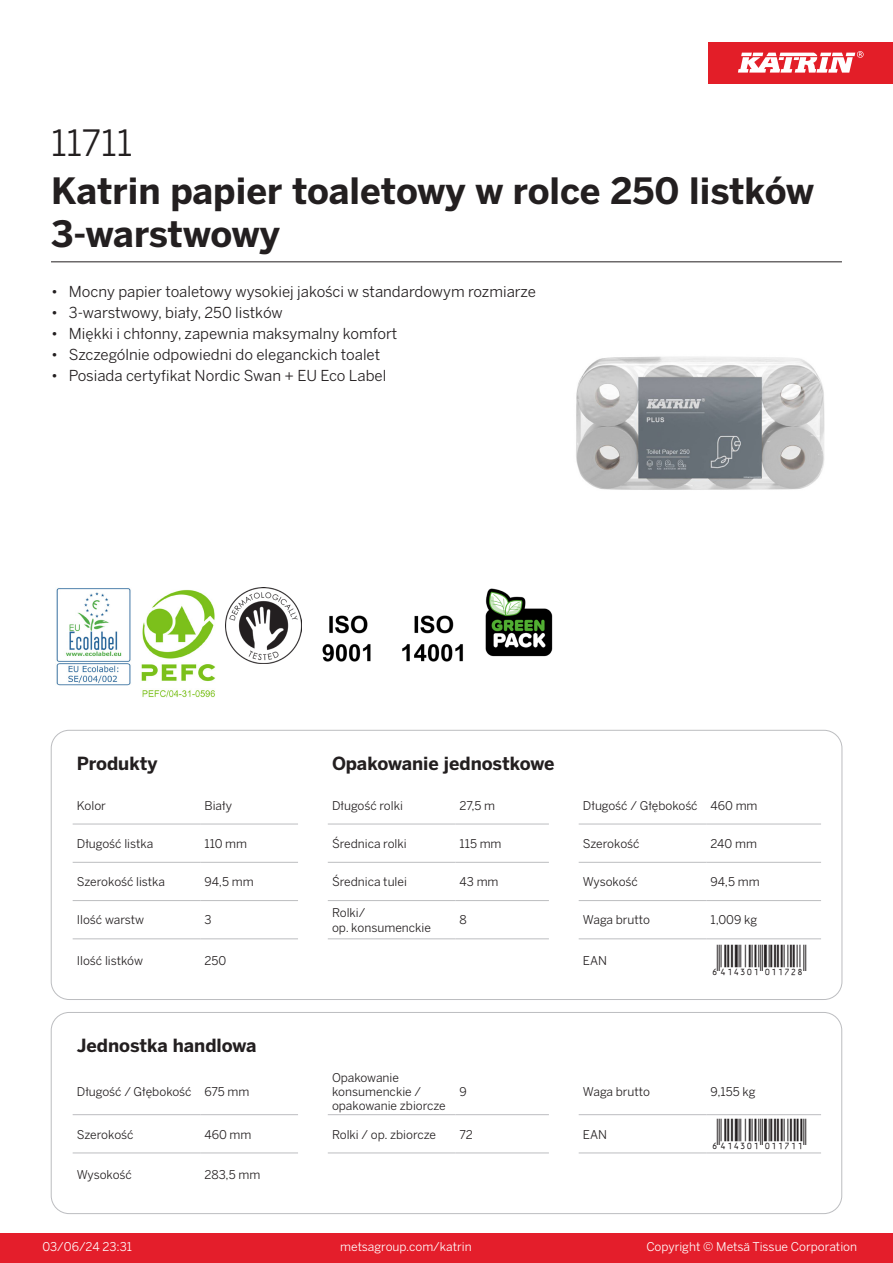
<style>
.page{position:relative;width:893px;height:1263px;background:#fff}
.page>*{position:absolute;margin:0;border:0;box-sizing:border-box;transform-origin:0 0}
.Product_Name{font:700 36px/43.2px "Benton Sans";color:#231f20}
.External_material_co{font:36px "Benton Sans";color:#231f20}
.T_EAN{font:30px "Viisas EAN Matala";color:#231f20}
.T_TableHeader{font:700 18px "Benton Sans";color:#231f20}
.MarketingBullets{font:15px "Benton Sans";color:#231f20}
.T_TableBody{font:12px/14.4px "Benton Sans";color:#231f20}
.t1{font:12px "Benton Sans";color:#fff}
</style>
<div class="page">
<div style="left:0;top:1233px;width:893px;height:30px;background:#e41e2b"></div>
<div style="left:708px;top:43px;width:185px;height:41px;background:#e31e28"></div>
<svg style="left:738px;top:51px;width:126px;height:22px"></svg>
<hr style="left:73px;top:824px;width:127px;height:1px;background:#bcbdc0">
<hr style="left:200px;top:824px;width:98px;height:1px;background:#bcbdc0">
<hr style="left:328px;top:824px;width:127px;height:1px;background:#bcbdc0">
<hr style="left:455px;top:824px;width:94px;height:1px;background:#bcbdc0">
<hr style="left:579px;top:824px;width:127px;height:1px;background:#bcbdc0">
<hr style="left:706px;top:824px;width:115px;height:1px;background:#bcbdc0">
<hr style="left:73px;top:862px;width:127px;height:1px;background:#bcbdc0">
<hr style="left:200px;top:862px;width:98px;height:1px;background:#bcbdc0">
<hr style="left:328px;top:862px;width:127px;height:1px;background:#bcbdc0">
<hr style="left:455px;top:862px;width:94px;height:1px;background:#bcbdc0">
<hr style="left:579px;top:862px;width:127px;height:1px;background:#bcbdc0">
<hr style="left:706px;top:862px;width:115px;height:1px;background:#bcbdc0">
<hr style="left:73px;top:900px;width:127px;height:1px;background:#bcbdc0">
<hr style="left:200px;top:900px;width:98px;height:1px;background:#bcbdc0">
<hr style="left:328px;top:900px;width:127px;height:1px;background:#bcbdc0">
<hr style="left:455px;top:900px;width:94px;height:1px;background:#bcbdc0">
<hr style="left:579px;top:900px;width:127px;height:1px;background:#bcbdc0">
<hr style="left:706px;top:900px;width:115px;height:1px;background:#bcbdc0">
<hr style="left:73px;top:938px;width:127px;height:1px;background:#bcbdc0">
<hr style="left:200px;top:938px;width:98px;height:1px;background:#bcbdc0">
<hr style="left:328px;top:938px;width:127px;height:1px;background:#bcbdc0">
<hr style="left:455px;top:938px;width:94px;height:1px;background:#bcbdc0">
<hr style="left:579px;top:938px;width:127px;height:1px;background:#bcbdc0">
<hr style="left:706px;top:938px;width:115px;height:1px;background:#bcbdc0">
<hr style="left:73px;top:1114px;width:127px;height:1px;background:#bcbdc0">
<hr style="left:200px;top:1114px;width:98px;height:1px;background:#bcbdc0">
<hr style="left:328px;top:1114px;width:127px;height:1px;background:#bcbdc0">
<hr style="left:455px;top:1114px;width:94px;height:1px;background:#bcbdc0">
<hr style="left:579px;top:1114px;width:127px;height:1px;background:#bcbdc0">
<hr style="left:706px;top:1114px;width:115px;height:1px;background:#bcbdc0">
<hr style="left:73px;top:1153px;width:127px;height:1px;background:#bcbdc0">
<hr style="left:200px;top:1153px;width:98px;height:1px;background:#bcbdc0">
<hr style="left:328px;top:1153px;width:127px;height:1px;background:#bcbdc0">
<hr style="left:455px;top:1153px;width:94px;height:1px;background:#bcbdc0">
<hr style="left:579px;top:1153px;width:127px;height:1px;background:#bcbdc0">
<hr style="left:706px;top:1153px;width:115px;height:1px;background:#bcbdc0">
<div style="left:51px;top:1012px;width:791px;height:202px;border:1px solid #bcbdc0;border-radius:18px"></div>
<img style="left:576px;top:356px;width:249px;height:134px">
<img style="left:56px;top:588px;width:75px;height:98px">
<img style="left:141px;top:589px;width:75px;height:109px">
<img style="left:225px;top:587px;width:77px;height:77px">
<img style="left:322px;top:615px;width:49px;height:47px">
<img style="left:402px;top:615px;width:61px;height:47px">
<img style="left:485px;top:588px;width:68px;height:69px">
<hr style="left:51px;top:261px;width:791px;height:1px;background:#231f20">
<p class="External_material_co" style="left:51px;top:121px;width:83px">11711</p>
<p class="Product_Name" style="left:51px;top:170px;width:764px">Katrin papier toaletowy w rolce 250 listków<br>3-warstwowy</p>
<p class="MarketingBullets" style="left:51px;top:282px;width:486px">• Mocny papier toaletowy wysokiej jakości w standardowym rozmiarze</p>
<p class="MarketingBullets" style="left:51px;top:303px;width:233px">• 3-warstwowy, biały, 250 listków</p>
<p class="MarketingBullets" style="left:51px;top:324px;width:348px">• Miękki i chłonny, zapewnia maksymalny komfort</p>
<p class="MarketingBullets" style="left:51px;top:345px;width:331px">• Szczególnie odpowiedni do eleganckich toalet</p>
<p class="MarketingBullets" style="left:51px;top:366px;width:337px">• Posiada certyfikat Nordic Swan + EU Eco Label</p>
<p class="T_TableHeader" style="left:77px;top:752px;width:82px">Produkty</p>
<p class="T_TableHeader" style="left:332px;top:752px;width:224px">Opakowanie jednostkowe</p>
<p class="T_TableBody" style="left:77px;top:798px;width:31px">Kolor</p>
<p class="T_TableBody" style="left:204px;top:798px;width:29px">Biały</p>
<p class="T_TableBody" style="left:332px;top:798px;width:72px">Długość rolki</p>
<p class="T_TableBody" style="left:460px;top:798px;width:37px">27,5 m</p>
<p class="T_TableBody" style="left:583px;top:798px;width:116px">Długość / Głębokość</p>
<p class="T_TableBody" style="left:710px;top:798px;width:49px">460 mm</p>
<p class="T_TableBody" style="left:77px;top:836px;width:78px">Długość listka</p>
<p class="T_TableBody" style="left:204px;top:836px;width:44px">110 mm</p>
<p class="T_TableBody" style="left:332px;top:836px;width:76px">Średnica rolki</p>
<p class="T_TableBody" style="left:460px;top:836px;width:43px">115 mm</p>
<p class="T_TableBody" style="left:583px;top:836px;width:58px">Szerokość</p>
<p class="T_TableBody" style="left:710px;top:836px;width:48px">240 mm</p>
<p class="T_TableBody" style="left:77px;top:875px;width:90px">Szerokość listka</p>
<p class="T_TableBody" style="left:204px;top:875px;width:51px">94,5 mm</p>
<p class="T_TableBody" style="left:332px;top:875px;width:76px">Średnica tulei</p>
<p class="T_TableBody" style="left:460px;top:875px;width:40px">43 mm</p>
<p class="T_TableBody" style="left:583px;top:875px;width:56px">Wysokość</p>
<p class="T_TableBody" style="left:710px;top:875px;width:51px">94,5 mm</p>
<p class="T_TableBody" style="left:77px;top:913px;width:69px">Ilość warstw</p>
<p class="T_TableBody" style="left:204px;top:913px;width:9px">3</p>
<p class="T_TableBody" style="left:332px;top:906px;width:35px">Rolki/</p>
<p class="T_TableBody" style="left:332px;top:920px;width:100px">op. konsumenckie</p>
<p class="T_TableBody" style="left:460px;top:913px;width:9px">8</p>
<p class="T_TableBody" style="left:583px;top:913px;width:69px">Waga brutto</p>
<p class="T_TableBody" style="left:710px;top:913px;width:48px">1,009 kg</p>
<p class="T_TableBody" style="left:77px;top:953px;width:68px">Ilość listków</p>
<p class="T_TableBody" style="left:204px;top:953px;width:23px">250</p>
<p class="T_TableBody" style="left:583px;top:953px;width:26px">EAN</p>
<p class="T_EAN" style="left:710px;top:945px;width:97px">*6414301011728*</p>
<p class="T_TableHeader" style="left:77px;top:1034px;width:181px">Jednostka handlowa</p>
<p class="T_TableBody" style="left:77px;top:1084px;width:116px">Długość / Głębokość</p>
<p class="T_TableBody" style="left:204px;top:1084px;width:46px">675 mm</p>
<p class="T_TableBody" style="left:332px;top:1070px;width:115px">Opakowanie konsumenckie / opakowanie zbiorcze</p>
<p class="T_TableBody" style="left:460px;top:1084px;width:9px">9</p>
<p class="T_TableBody" style="left:583px;top:1084px;width:69px">Waga brutto</p>
<p class="T_TableBody" style="left:710px;top:1084px;width:47px">9,155 kg</p>
<p class="T_TableBody" style="left:77px;top:1127px;width:58px">Szerokość</p>
<p class="T_TableBody" style="left:204px;top:1127px;width:49px">460 mm</p>
<p class="T_TableBody" style="left:332px;top:1127px;width:105px">Rolki / op. zbiorcze</p>
<p class="T_TableBody" style="left:460px;top:1127px;width:15px">72</p>
<p class="T_TableBody" style="left:583px;top:1127px;width:26px">EAN</p>
<p class="T_EAN" style="left:710px;top:1118px;width:97px">*6414301011711*</p>
<p class="T_TableBody" style="left:77px;top:1167px;width:56px">Wysokość</p>
<p class="T_TableBody" style="left:204px;top:1167px;width:57px">283,5 mm</p>
<p class="t1" style="left:43px;top:1239px;width:91px">03/06/24 23:31</p>
<p class="t1" style="left:340px;top:1239px;width:133px">metsagroup.com/katrin</p>
<p class="t1" style="left:646px;top:1239px;width:212px">Copyright © Metsä Tissue Corporation</p>
</div>
